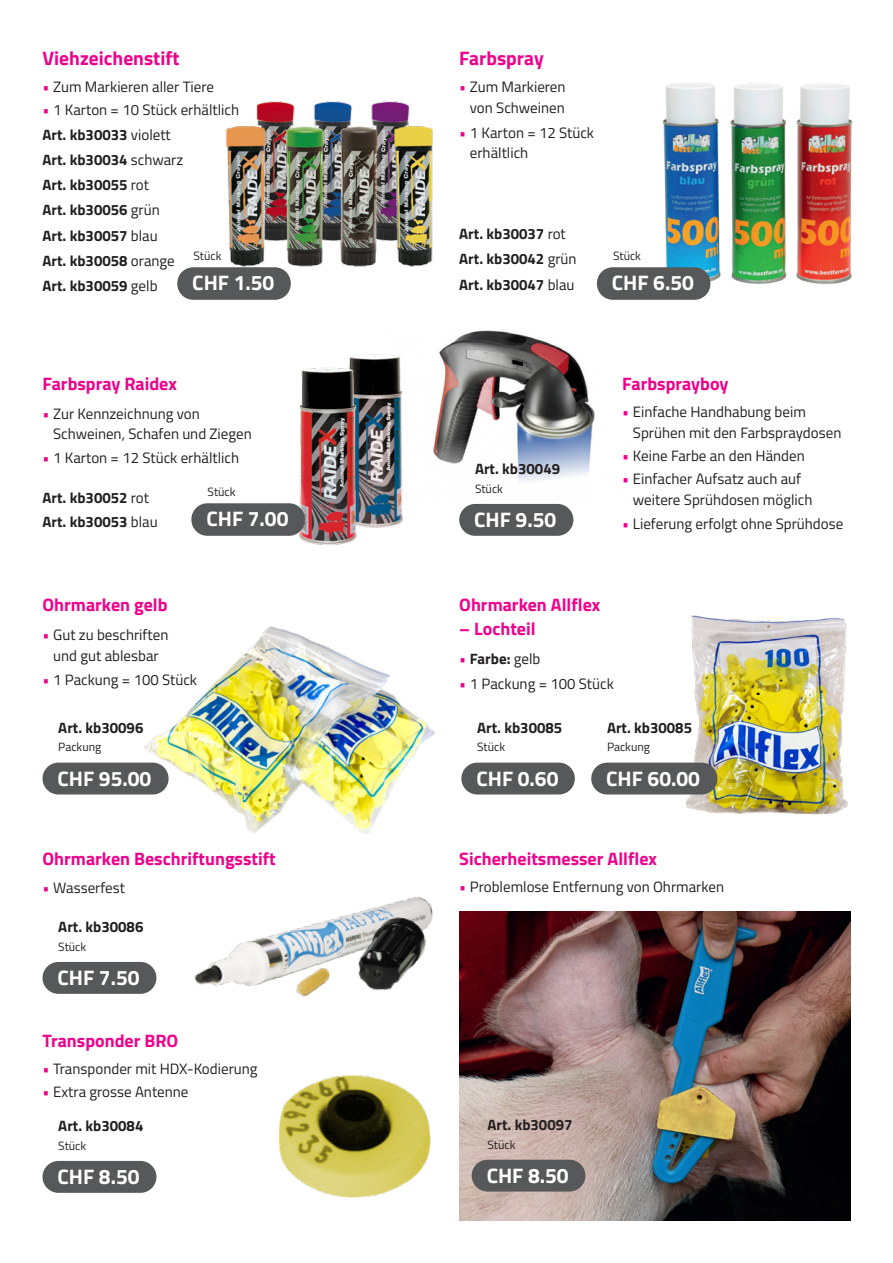
<style>
.page{position:relative;width:893px;height:1263px;background:#fff}
.page>*{position:absolute;margin:0;border:0;box-sizing:border-box;transform-origin:0 0}
.t1{font:700 21px "Titillium Web";color:#fff}
.t2{font:700 19.5px "Titillium Web";color:#ed028c}
.t3{font:700 18px "Titillium Web";color:#ed028c}
.t4{font:15px/21px "Titillium Web";color:#231f20}
.t5{font:700 15px/25.2px "Titillium Web";color:#231f20}
.t6{font:12px "Titillium Web";color:#231f20}
.s1{color:#ed028c}
.s2{font-weight:400}
.s3{font-weight:400;color:#ed028c}
</style>
<div class="page">
<img style="left:459px;top:911px;width:391px;height:309px">
<img style="left:433px;top:330px;width:162px;height:152px">
<img style="left:226px;top:101px;width:207px;height:188px">
<div style="left:177px;top:267px;width:114px;height:33px;background:#57585a;border-radius:16px"></div>
<img style="left:662px;top:83px;width:191px;height:217px">
<img style="left:361px;top:354px;width:42px;height:174px">
<img style="left:293px;top:355px;width:68px;height:190px">
<div style="left:191px;top:503px;width:114px;height:33px;background:#57585a;border-radius:16px"></div>
<div style="left:597px;top:267px;width:113px;height:33px;background:#57585a;border-radius:16px"></div>
<img style="left:145px;top:626px;width:289px;height:208px">
<img style="left:686px;top:615px;width:162px;height:200px">
<img style="left:194px;top:896px;width:239px;height:101px">
<div style="left:43px;top:763px;width:126px;height:31px;background:#57585a;border-radius:16px"></div>
<div style="left:461px;top:763px;width:114px;height:31px;background:#57585a;border-radius:16px"></div>
<div style="left:591px;top:763px;width:126px;height:31px;background:#57585a;border-radius:16px"></div>
<div style="left:43px;top:962px;width:113px;height:32px;background:#57585a;border-radius:16px"></div>
<div style="left:43px;top:1161px;width:113px;height:32px;background:#57585a;border-radius:16px"></div>
<img style="left:279px;top:1075px;width:152px;height:123px">
<div style="left:472px;top:1160px;width:113px;height:31px;background:#57585a;border-radius:16px"></div>
<div style="left:459px;top:504px;width:114px;height:32px;background:#57585a;border-radius:16px"></div>
<h2 class="t2" style="left:43px;top:43px;width:138px">Viehzeichenstift</h2>
<p class="t4" style="left:43px;top:76px;width:173px"><span class="s1">•</span> Zum Markieren aller Tiere</p>
<p class="t4" style="left:43px;top:99px;width:198px"><span class="s1">•</span> 1 Karton = 10 Stück erhältlich</p>
<p class="t5" style="left:43px;top:121px;width:142px">Art. kb30033 <span class="s2">violett<br></span>Art. kb30034 <span class="s2">schwarz<br></span>Art. kb30055 <span class="s2">rot<br></span>Art. kb30056 <span class="s2">grün<br></span>Art. kb30057 <span class="s2">blau<br></span>Art. kb30058 <span class="s2">orange<br></span>Art. kb30059 <span class="s2">gelb</span></p>
<p class="t6" style="left:193px;top:247px;width:29px">Stück</p>
<h1 class="t1" style="left:192px;top:267px;width:84px">CHF 1.50</h1>
<p class="t3" style="left:43px;top:370px;width:136px">Farbspray Raidex</p>
<p class="t4" style="left:53px;top:402px;width:200px;line-height:20.2px;text-indent:-11px"><span class="s1">•</span> Zur Kennzeichnung von<br>Schweinen, Schafen und Ziegen</p>
<p class="t4" style="left:43px;top:447px;width:198px"><span class="s1">•</span> 1 Karton = 12 Stück erhältlich</p>
<p class="t5" style="left:43px;top:484px;width:117px;line-height:24.5px">Art. kb30052 <span class="s2">rot<br></span>Art. kb30053 <span class="s2">blau</span></p>
<p class="t6" style="left:208px;top:483px;width:29px">Stück</p>
<h1 class="t1" style="left:206px;top:503px;width:84px">CHF 7.00</h1>
<p class="t3" style="left:43px;top:591px;width:127px">Ohrmarken gelb</p>
<p class="t4" style="left:43px;top:624px;width:127px;line-height:20.2px;text-align:center"><span class="s1">•</span> Gut zu beschriften und gut ablesbar</p>
<p class="t4" style="left:43px;top:668px;width:156px"><span class="s1">•</span> 1 Packung = 100 Stück</p>
<p class="t5" style="left:58px;top:714px;width:87px">Art. kb30096</p>
<p class="t6" style="left:58px;top:738px;width:45px">Packung</p>
<h1 class="t1" style="left:58px;top:762px;width:95px">CHF 95.00</h1>
<p class="t3" style="left:43px;top:844px;width:235px">Ohrmarken Beschriftungsstift</p>
<p class="t4" style="left:43px;top:877px;width:84px"><span class="s1">•</span> Wasserfest</p>
<p class="t5" style="left:58px;top:913px;width:87px">Art. kb30086</p>
<p class="t6" style="left:58px;top:938px;width:29px">Stück</p>
<h1 class="t1" style="left:58px;top:961px;width:84px">CHF 7.50</h1>
<p class="t3" style="left:43px;top:1026px;width:137px">Transponder BRO</p>
<p class="t4" style="left:43px;top:1057px;width:217px"><span class="s1">•</span> Transponder mit HDX-Kodierung</p>
<p class="t4" style="left:43px;top:1081px;width:147px"><span class="s1">•</span> Extra grosse Antenne</p>
<p class="t5" style="left:58px;top:1112px;width:87px">Art. kb30084</p>
<p class="t6" style="left:58px;top:1137px;width:29px">Stück</p>
<h1 class="t1" style="left:58px;top:1160px;width:84px">CHF 8.50</h1>
<h2 class="t2" style="left:459px;top:43px;width:86px">Farbspray</h2>
<p class="t4" style="left:459px;top:76px;width:108px;text-align:right"><span class="s1">•</span> Zum Markieren von Schweinen</p>
<p class="t4" style="left:470px;top:121px;width:126px;line-height:20.2px;text-indent:-11px"><span class="s1">•</span> 1 Karton = 12 Stück erhältlich</p>
<p class="t5" style="left:459px;top:220px;width:119px">Art. kb30037 <span class="s2">rot<br></span>Art. kb30042 <span class="s2">grün<br></span>Art. kb30047 <span class="s2">blau</span></p>
<p class="t6" style="left:613px;top:247px;width:29px">Stück</p>
<h1 class="t1" style="left:612px;top:267px;width:84px">CHF 6.50</h1>
<p class="t5" style="left:475px;top:455px;width:87px">Art. kb30049</p>
<p class="t6" style="left:475px;top:480px;width:29px">Stück</p>
<h1 class="t1" style="left:474px;top:504px;width:84px">CHF 9.50</h1>
<p class="t3" style="left:622px;top:370px;width:108px">Farbsprayboy</p>
<p class="t4" style="left:633px;top:401px;width:210px;text-indent:-11px"><span class="s1">•</span> Einfache Handhabung beim<br>Sprühen mit den Farbspraydosen</p>
<p class="t4" style="left:622px;top:445px;width:184px"><span class="s1">•</span> Keine Farbe an den Händen</p>
<p class="t4" style="left:633px;top:468px;width:181px;text-indent:-11px"><span class="s1">•</span> Einfacher Aufsatz auch auf weitere Sprühdosen möglich</p>
<p class="t4" style="left:622px;top:512px;width:223px"><span class="s1">•</span> Lieferung erfolgt ohne Sprühdose</p>
<p class="t3" style="left:459px;top:591px;width:143px">Ohrmarken Allflex</p>
<p class="t3" style="left:459px;top:615px;width:78px">– Lochteil</p>
<p class="t5" style="left:459px;top:646px;width:83px"><span class="s3">•</span> Farbe: <span class="s2">gelb</span></p>
<p class="t4" style="left:459px;top:672px;width:156px"><span class="s1">•</span> 1 Packung = 100 Stück</p>
<p class="t5" style="left:477px;top:714px;width:87px">Art. kb30085</p>
<p class="t6" style="left:477px;top:738px;width:29px">Stück</p>
<h1 class="t1" style="left:476px;top:762px;width:84px">CHF 0.60</h1>
<p class="t5" style="left:607px;top:714px;width:87px">Art. kb30085</p>
<p class="t6" style="left:607px;top:738px;width:45px">Packung</p>
<h1 class="t1" style="left:606px;top:762px;width:95px">CHF 60.00</h1>
<p class="t3" style="left:459px;top:844px;width:199px">Sicherheitsmesser Allflex</p>
<p class="t4" style="left:459px;top:875px;width:266px"><span class="s1">•</span> Problemlose Entfernung von Ohrmarken</p>
<p class="t5" style="left:487px;top:1111px;width:87px">Art. kb30097</p>
<p class="t6" style="left:487px;top:1135px;width:29px">Stück</p>
<h1 class="t1" style="left:487px;top:1159px;width:84px">CHF 8.50</h1>
</div>
